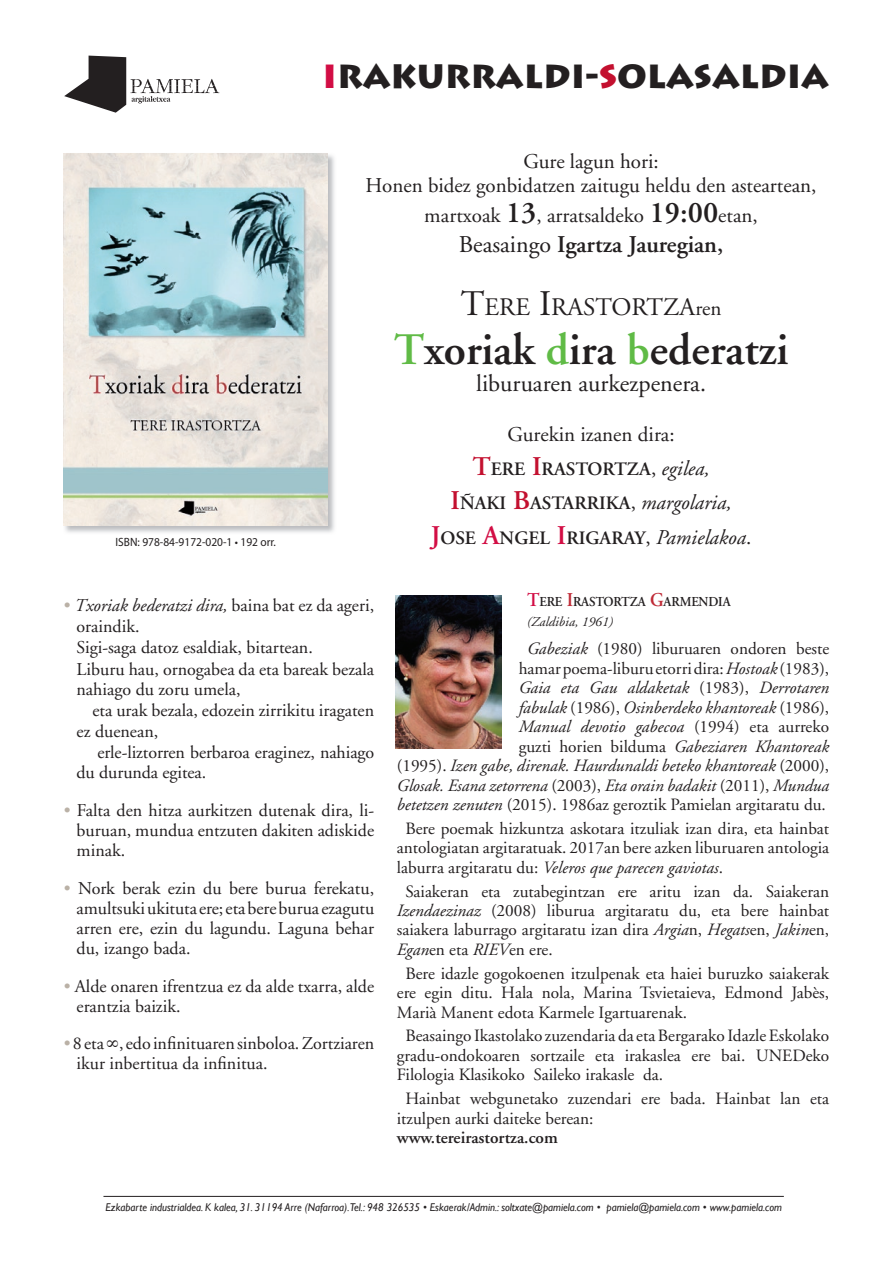
<style>
.page{position:relative;width:893px;height:1263px;background:#fff}
.page>*{position:absolute;margin:0;border:0;box-sizing:border-box;transform-origin:0 0}
.t1{font:600 45px "Adobe Garamond";color:#231f20}
.t2{font:900 33px "Lithos Pro";color:#231f20}
.t3{font:25.2px "Adobe Garamond";color:#231f20}
.t4{font:600 24px "Adobe Garamond";color:#231f20}
.t5{font:24px "Adobe Garamond";color:#231f20}
.t6{font:21px/24px "Adobe Garamond";color:#231f20;text-align:center}
.t7{font:600 18.9px/34.2px "Adobe Garamond";color:#231f20;text-align:center}
.t8{font:18px/20.2px "Adobe Garamond";color:#231f20}
.t9{font:17.25px/19.5px "Adobe Garamond";color:#231f20;text-align:justify}
.t10{font:italic 17.25px/19.5px "Adobe Garamond";color:#231f20;text-align:right}
.t11{font:600 17.25px "Adobe Garamond";color:#231f20}
.t12{font:600 13.65px "Adobe Garamond";letter-spacing:-.015em;color:#231f20;scale:.94 1}
.t13{font:italic 13.5px "Adobe Garamond";color:#231f20}
.t14{font:12px "Myriad Pro";color:#231f20;scale:.95 1}
.t15{font:italic 11.25px "Gill Sans";color:#231f20;scale:.95 1}
.s1{color:#d20d44}
.s2{color:#c3102f}
.s3{font-weight:600;font-size:30px}
.s4{font-weight:400}
.s5{font-size:36px}
.s6{font-size:21px}
.s7{color:#60bb46}
.s8{font-size:27px;color:#c3102f}
.s9{font-weight:400;font-size:21px}
.s10{font-weight:400;font-style:italic;font-size:21px}
.s11{font-size:27px;color:#d20d44}
.s12{color:#bab1a6}
.s13{font-style:italic}
.s14{font-size:19.5px;color:#d20d44}
.s15{font-size:19.5px;color:#bf2b37}
.s16{font-style:normal}
</style>
<div class="page">
<svg style="left:64px;top:56px;width:155px;height:57px"></svg>
<hr style="left:103px;top:1196px;width:681px;height:1px;background:#231f20">
<img style="left:395px;top:595px;width:107px;height:153px">
<img style="left:63px;top:153px;width:272px;height:380px">
<img style="left:64px;top:153px;width:264px;height:372px">
<p class="t14" style="left:116px;top:535px;width:170px">ISBN: 978-84-9172-020-1 • 192 orr.</p>
<h2 class="t2" style="left:323px;top:56px;width:508px"><span class="s1">I</span>RAKURRALDI-<span class="s2">S</span>OLASALDIA</h2>
<p class="t6" style="left:366px;top:150px;width:452px">Gure lagun hori:<br>Honen bidez gonbidatzen zaitugu heldu den asteartean,</p>
<p class="t6" style="left:424px;top:204px;width:335px">martxoak <span class="s3">13</span>, arratsaldeko <span class="s3">19:00</span>etan,</p>
<h3 class="t4" style="left:459px;top:232px;width:266px"><span class="s4">Beasaingo</span> Igartza Jauregian,</h3>
<h3 class="t3" style="left:461px;top:294px;width:262px"><span class="s5">T</span>ERE <span class="s5">I</span>RASTORTZA<span class="s6">ren</span></h3>
<h1 class="t1" style="left:394px;top:325px;width:396px"><span class="s7">T</span>xoriak <span class="s7">d</span>ira <span class="s7">b</span>ederatzi</h1>
<h3 class="t5" style="left:476px;top:371px;width:231px">liburuaren aurkezpenera.</h3>
<p class="t6" style="left:507px;top:423px;width:169px">Gurekin izanen dira:</p>
<p class="t7" style="left:431px;top:452px;width:322px"><span class="s8">T</span>ERE <span class="s8">I</span>RASTORTZA<span class="s9">,</span> <span class="s10">egilea,<br></span><span class="s8">I</span>ÑAKI <span class="s8">B</span>ASTARRIKA<span class="s9">,</span> <span class="s10">margolaria,<br></span><span class="s11">J</span>OSE <span class="s11">A</span>NGEL <span class="s11">I</span>RIGARAY<span class="s9">,</span> <span class="s10">Pamielakoa</span><span class="s9">.</span></p>
<p class="t8" style="left:77px;top:596px;width:299px;line-height:20.9px;text-indent:-13px"><span class="s12">•</span> <span class="s13">Txoriak bederatzi dira,</span> baina bat ez da ageri, oraindik.<br>Sigi-saga datoz esaldiak, bitartean.<br>Liburu hau, ornogabea da eta bareak bezala nahiago du zoru umela,</p>
<p class="t8" style="left:77px;top:701px;width:299px;text-indent:16px">eta urak bezala, edozein zirrikitu iragaten ez duenean,</p>
<p class="t8" style="left:77px;top:743px;width:299px;text-indent:21px">erle-liztorren berbaroa eraginez, nahiago du durunda egitea.</p>
<p class="t8" style="left:77px;top:800px;width:299px;text-align:justify;text-indent:-13px"><span class="s12">•</span> Falta den hitza aurkitzen dutenak dira, li&shy;buruan, mundua entzuten dakiten adiskide minak.</p>
<p class="t8" style="left:77px;top:878px;width:299px;text-align:justify;text-indent:-13px"><span class="s12">•</span> Nork berak ezin du bere burua ferekatu, amultsuki ukituta ere; eta bere burua ezagutu arren ere, ezin du lagundu. Laguna behar du, izango bada.</p>
<p class="t8" style="left:77px;top:976px;width:299px;text-indent:-13px"><span class="s12">•</span> Alde onaren ifrentzua ez da alde txarra, alde erantzia baizik.</p>
<p class="t8" style="left:77px;top:1034px;width:299px;text-indent:-13px"><span class="s12">•</span> 8 eta ∞, edo infinituaren sinboloa. Zortziaren ikur inbertitua da infinitua.</p>
<p class="t12" style="left:527px;top:594px;width:218px"><span class="s14">T</span>ERE <span class="s15">I</span>RASTORTZA <span class="s15">G</span>ARMENDIA</p>
<p class="t13" style="left:527px;top:614px;width:87px">(Zaldibia, 1961)</p>
<p class="t10" style="left:397px;top:639px;width:434px">Gabeziak <span class="s16">(1980) liburuaren ondoren beste<br>hamar poema-liburu etorri dira:</span> Hostoak <span class="s16">(1983),<br></span>Gaia eta Gau aldaketak <span class="s16">(1983),</span> Derrotaren<br>fabulak <span class="s16">(1986),</span> Osinberdeko khantoreak <span class="s16">(1986),<br></span>Manual devotio gabecoa <span class="s16">(1994) eta aurreko<br>guzti horien bilduma</span> Gabeziaren Khantoreak<br><span class="s16">(1995).</span> Izen gabe, direnak. Haurdunaldi beteko khantoreak <span class="s16">(2000), </span>Glosak. Esana zetorrena <span class="s16">(2003),</span> Eta orain badakit <span class="s16">(2011),</span> Mundua betetzen zenuten <span class="s16">(2015). 1986az geroztik Pamielan argitaratu du.</span></p>
<p class="t9" style="left:397px;top:819px;width:434px;text-indent:9px">Bere poemak hizkuntza askotara itzuliak izan dira, eta hainbat antologiatan argitaratuak. 2017an bere azken liburuaren antologia laburra argitaratu du: <span class="s13">Veleros que parecen gaviotas</span>.</p>
<p class="t9" style="left:397px;top:882px;width:434px;text-indent:9px">Saiakeran eta zutabegintzan ere aritu izan da. Saiakeran <span class="s13">Izendaezinaz</span> (2008) liburua argitaratu du, eta bere hainbat saiakera laburrago argitaratu izan dira <span class="s13">Argia</span>n, <span class="s13">Hegats</span>en, <span class="s13">Jakin</span>en, <span class="s13">Egan</span>en eta <span class="s13">RIEV</span>en ere.</p>
<p class="t9" style="left:397px;top:964px;width:434px;text-indent:9px">Bere idazle gogokoenen itzulpenak eta haiei buruzko saiakerak ere egin ditu. Hala nola, Marina Tsvietaieva, Edmond Jabès, Marià Manent edota Karmele Igartuarenak.</p>
<p class="t9" style="left:397px;top:1027px;width:434px;text-indent:9px">Beasaingo Ikastolako zuzendaria da eta Bergarako Idazle Eskolako gradu-ondokoaren sortzaile eta irakaslea ere bai. UNEDeko Filologia Klasikoko Saileko irakasle da.</p>
<p class="t9" style="left:397px;top:1089px;width:434px;text-indent:9px">Hainbat webgunetako zuzendari ere bada. Hainbat lan eta itzulpen aurki daiteke berean:</p>
<p class="t11" style="left:397px;top:1128px;width:162px">www.tereirastortza.com</p>
<p class="t15" style="left:105px;top:1200px;width:714px">Ezkabarte industrialdea. K kalea, 31. 31194 Arre (Nafarroa).Tel.: 948 326535 • Eskaerak/Admin.: soltxate@pamiela.com • pamiela@pamiela.com • www.pamiela.com</p>
</div>
